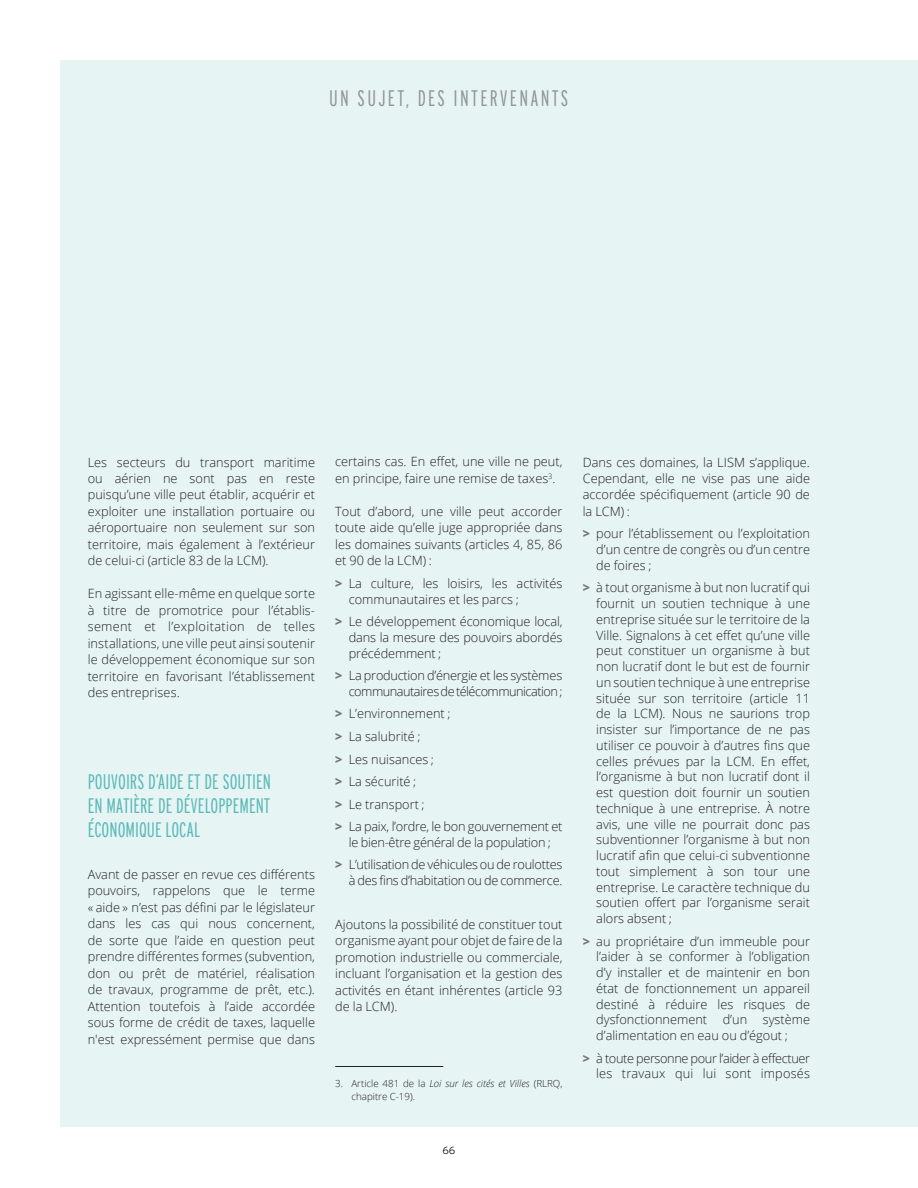
<style>
.page{position:relative;width:918px;height:1188px;background:#fff}
.page>*{position:absolute;margin:0;border:0;box-sizing:border-box;transform-origin:0 0}
.t1{font:300 extra-condensed 22.5px "Interstate";letter-spacing:.1em;color:#939598}
.t2{font:300 extra-condensed 21px/24px "Interstate";color:#59b9b7;text-align:justify}
.t3{font:300 12.75px/16.5px "Open Sans";color:#231f20;text-align:justify}
.t4{font:300 12.75px/22.5px "Open Sans";letter-spacing:-.02em;color:#231f20;text-align:center}
.t5{font:300 12.75px/15.8px "Open Sans";letter-spacing:-.04em;color:#231f20;text-align:right}
.t6{font:300 12.75px/15.8px "Open Sans";letter-spacing:-.03em;color:#231f20;text-align:right}
.t7{font:300 10.5px "Interstate";color:#231f20}
.t8{font:300 9.75px/13.5px "Open Sans";color:#231f20}
.s1{font-weight:800;color:#76787b}
.s2{font-style:italic}
</style>
<div class="page">
<div style="left:61px;top:61px;width:857px;height:1066px;background:#e6f4f4"></div>
<hr style="left:335px;top:1066px;width:108px;height:1px;background:#231f20">
<h1 class="t1" style="left:329px;top:85px;width:241px">UN SUJET, DES INTERVENANTS</h1>
<p class="t3" style="left:88px;top:453px;width:229px">Les secteurs du transport maritime ou aérien ne sont pas en reste puisqu’une ville peut établir, acquérir et exploiter une installation portuaire ou aéroportuaire non seulement sur son territoire, mais également à l’extérieur de celui-ci (article 83 de la LCM).</p>
<p class="t3" style="left:88px;top:585px;width:229px">En agissant elle-même en quelque sorte à titre de promotrice pour l’établis&shy;sement et l’exploitation de telles installations, une ville peut ainsi soutenir le développement économique sur son territoire en favorisant l’établissement des entreprises.</p>
<h2 class="t2" style="left:88px;top:769px;width:185px">POUVOIRS D’AIDE ET DE SOUTIEN EN MATIÈRE DE DÉVELOPPEMENT ÉCONOMIQUE LOCAL</h2>
<p class="t3" style="left:88px;top:866px;width:229px">Avant de passer en revue ces différents pouvoirs, rappelons que le terme « aide » n’est pas défini par le législateur dans les cas qui nous concernent, de sorte que l’aide en question peut prendre différentes formes (subvention, don ou prêt de matériel, réalisation de travaux, programme de prêt, etc.).<br>Attention toutefois à l’aide accordée sous forme de crédit de taxes, laquelle n'est expressément permise que dans</p>
<p class="t3" style="left:335px;top:453px;width:229px">certains cas. En effet, une ville ne peut, en principe, faire une remise de taxes<sup>3</sup>.</p>
<p class="t3" style="left:335px;top:503px;width:229px">Tout d’abord, une ville peut accorder toute aide qu’elle juge appropriée dans les domaines suivants (articles 4, 85, 86 et 90 de la LCM) :</p>
<p class="t3" style="left:349px;top:575px;width:215px;line-height:15.8px;text-indent:-14px"><span class="s1">&gt;</span> La culture, les loisirs, les activités communautaires et les parcs ;</p>
<p class="t3" style="left:349px;top:613px;width:215px;line-height:15.8px;text-indent:-14px"><span class="s1">&gt;</span> Le développement économique local, dans la mesure des pouvoirs abordés précédemment ;</p>
<p class="t5" style="left:335px;top:667px;width:229px"><span class="s1">&gt;</span> La production d’énergie et les systèmes communautaires de télécommunication ;</p>
<p class="t3" style="left:335px;top:702px;width:229px;line-height:22.5px;text-align:left"><span class="s1">&gt;</span> L’environnement ;<br><span class="s1">&gt;</span> La salubrité ;<br><span class="s1">&gt;</span> Les nuisances ;<br><span class="s1">&gt;</span> La sécurité ;<br><span class="s1">&gt;</span> Le transport ;<br><span class="s1">&gt;</span> La paix, l’ordre, le bon gouvernement et</p>
<p class="t4" style="left:335px;top:831px;width:229px">le bien-être général de la population ;<br><span class="s1">&gt;</span> L’utilisation de véhicules ou de roulottes</p>
<p class="t4" style="left:349px;top:869px;width:215px">à des fins d’habitation ou de commerce.</p>
<p class="t3" style="left:335px;top:915px;width:229px">Ajoutons la possibilité de constituer tout organisme ayant pour objet de faire de la promotion industrielle ou commerciale, incluant l’organisation et la gestion des activités en étant inhérentes (article 93 de la LCM).</p>
<p class="t8" style="left:351px;top:1076px;width:213px;text-indent:-16px">3. Article 481 de la <span class="s2">Loi sur les cités et Villes</span> (RLRQ, chapitre C-19).</p>
<p class="t7" style="left:442px;top:1144px;width:14px">66</p>
<p class="t3" style="left:583px;top:453px;width:229px">Dans ces domaines, la LISM s’applique.<br>Cependant, elle ne vise pas une aide accordée spécifiquement (article 90 de la LCM) :</p>
<p class="t3" style="left:596px;top:526px;width:215px;line-height:15.8px;text-indent:-14px"><span class="s1">&gt;</span> pour l’établissement ou l’exploitation d’un centre de congrès ou d’un centre de foires ;</p>
<p class="t3" style="left:596px;top:580px;width:215px;line-height:15.8px;text-indent:-14px"><span class="s1">&gt;</span> à tout organisme à but non lucratif qui fournit un soutien technique à une entreprise située sur le territoire de la Ville. Signalons à cet effet qu’une ville peut constituer un organisme à but non lucratif dont le but est de fournir un soutien technique à une entreprise située sur son territoire (article 11 de la LCM). Nous ne saurions trop insister sur l’importance de ne pas utiliser ce pouvoir à d’autres fins que celles prévues par la LCM. En effet, l’organisme à but non lucratif dont il est question doit fournir un soutien technique à une entreprise. À notre avis, une ville ne pourrait donc pas subventionner l’organisme à but non lucratif afin que celui-ci subventionne tout simplement à son tour une entreprise. Le caractère technique du soutien offert par l’organisme serait alors absent ;</p>
<p class="t3" style="left:596px;top:933px;width:215px;line-height:15.8px;text-indent:-14px"><span class="s1">&gt;</span> au propriétaire d’un immeuble pour l’aider à se conformer à l’obligation d’y installer et de maintenir en bon état de fonctionnement un appareil destiné à réduire les risques de dysfonctionnement d’un système d’alimentation en eau ou d’égout ;</p>
<p class="t6" style="left:583px;top:1050px;width:229px"><span class="s1">&gt;</span> à toute personne pour l’aider à effectuer les travaux qui lui sont imposés</p>
</div>
